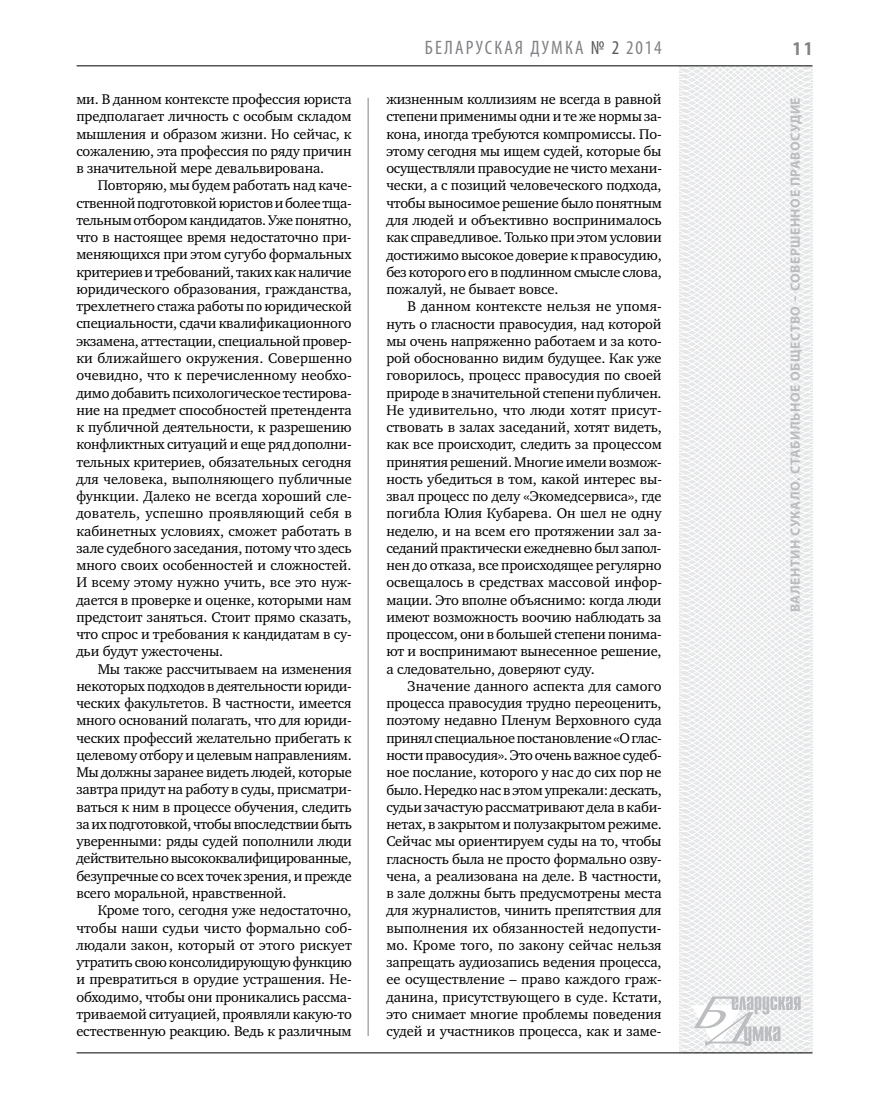
<style>
.page{position:relative;width:872px;height:1106px;background:#fff}
.page>*{position:absolute;margin:0;border:0;box-sizing:border-box;transform-origin:0 0}
.t1{font:condensed 19.5px "Myriad Pro";letter-spacing:.11em;color:#808285}
.t2{font:700 condensed 19.5px "Myriad Pro";color:#808285}
.t3{font:14.4px/17.2px "Charter C";letter-spacing:-.01em;color:#000;text-align:justify}
.t4{font:700 13.5px "Myriad Pro";letter-spacing:.04em;color:#bcbdc0}
.s1{color:#58595b}
</style>
<div class="page">
<hr style="left:368px;top:98px;width:1px;height:938px;background:#808285">
<svg style="left:621px;top:65px;width:192px;height:989px"></svg>
<svg style="left:691px;top:996px;width:109px;height:53px"></svg>
<hr style="left:77px;top:65px;width:735px;height:1px;background:#000">
<hr style="left:77px;top:1052px;width:735px;height:1px;background:#000">
<p class="t3" style="left:76px;top:91px;width:277px">ми. В данном контексте профессия юриста предполагает личность с особым складом мышления и образом жизни. Но сейчас, к сожалению, эта профессия по ряду причин в значительной мере девальвирована.</p>
<p class="t3" style="left:76px;top:177px;width:277px;text-indent:21px">Повторяю, мы будем работать над каче&shy;ственной подготовкой юристов и более тща&shy;тельным отбором кандидатов. Уже понятно, что в настоящее время недостаточно при&shy;меняющихся при этом сугубо формальных критериев и требований, таких как наличие юридического образования, гражданства, трехлетнего стажа работы по юридической специальности, сдачи квалификационного экзамена, аттестации, специальной провер&shy;ки ближайшего окружения. Совершенно очевидно, что к перечисленному необхо&shy;димо добавить психологическое тестирова&shy;ние на предмет способностей претендента к публичной деятельности, к разрешению конфликтных ситуаций и еще ряд дополни&shy;тельных критериев, обязательных сегодня для человека, выполняющего публичные функции. Далеко не всегда хороший сле&shy;дователь, успешно проявляющий себя в кабинетных условиях, сможет работать в зале судебного заседания, потому что здесь много своих особенностей и сложностей.<br>И всему этому нужно учить, все это нуж&shy;дается в проверке и оценке, которыми нам предстоит заняться. Стоит прямо сказать, что спрос и требования к кандидатам в су&shy;дьи будут ужесточены.</p>
<p class="t3" style="left:76px;top:660px;width:277px;text-indent:21px">Мы также рассчитываем на изменения некоторых подходов в деятельности юриди&shy;ческих факультетов. В частности, имеется много оснований полагать, что для юриди&shy;ческих профессий желательно прибегать к целевому отбору и целевым направлениям.<br>Мы должны заранее видеть людей, которые завтра придут на работу в суды, присматри&shy;ваться к ним в процессе обучения, следить за их подготовкой, чтобы впоследствии быть уверенными: ряды судей пополнили люди действительно высококвалифицированные, безупречные со всех точек зрения, и прежде всего моральной, нравственной.</p>
<p class="t3" style="left:76px;top:902px;width:277px;text-indent:21px">Кроме того, сегодня уже недостаточно, чтобы наши судьи чисто формально соб&shy;людали закон, который от этого рискует утратить свою консолидирующую функцию и превратиться в орудие устрашения. Не&shy;обходимо, чтобы они проникались рассма&shy;триваемой ситуацией, проявляли какую-то естественную реакцию. Ведь к различным</p>
<h1 class="t1" style="left:425px;top:36px;width:238px">БЕЛА РУСКАЯ ДУМКА <span class="s1">№ 2</span> 2014</h1>
<h1 class="t2" style="left:793px;top:37px;width:21px">11</h1>
<p class="t3" style="left:386px;top:91px;width:277px">жизненным коллизиям не всегда в равной степени применимы одни и те же нормы за&shy;кона, иногда требуются компромиссы. По&shy;этому сегодня мы ищем судей, которые бы осуществляли правосудие не чисто механи&shy;чески, а с позиций человеческого подхода, чтобы выносимое решение было понятным для людей и объективно воспринималось как справедливое. Только при этом условии достижимо высокое доверие к правосудию, без которого его в подлинном смысле слова, пожалуй, не бывает вовсе.</p>
<p class="t3" style="left:386px;top:298px;width:277px;text-indent:21px">В данном контексте нельзя не упомя&shy;нуть о гласности правосудия, над которой мы очень напряженно работаем и за кото&shy;рой обоснованно видим будущее. Как уже говорилось, процесс правосудия по своей природе в значительной степени публичен.<br>Не удивительно, что люди хотят присут&shy;ствовать в залах заседаний, хотят видеть, как все происходит, следить за процессом принятия решений. Многие имели возмож&shy;ность убедиться в том, какой интерес вы&shy;звал процесс по делу «Экомедсервиса», где погибла Юлия Кубарева. Он шел не одну неделю, и на всем его протяжении зал за&shy;седаний практически ежедневно был запол&shy;нен до отказа, все происходящее регулярно освещалось в средствах массовой инфор&shy;мации. Это вполне объяснимо: когда люди имеют возможность воочию наблюдать за процессом, они в большей степени понима&shy;ют и воспринимают вынесенное решение, а следовательно, доверяют суду.</p>
<p class="t3" style="left:386px;top:677px;width:277px;text-indent:21px">Значение данного аспекта для самого процесса правосудия трудно переоценить, поэтому недавно Пленум Верховного суда принял специальное постановление «О глас&shy;ности правосудия». Это очень важное судеб&shy;ное послание, которого у нас до сих пор не было. Нередко нас в этом упрекали: дескать, судьи зачастую рассматривают дела в каби&shy;нетах, в закрытом и полузакрытом режиме.<br>Сейчас мы ориентируем суды на то, чтобы гласность была не просто формально озву&shy;чена, а реализована на деле. В частности, в зале должны быть предусмотрены места для журналистов, чинить препятствия для выполнения их обязанностей недопусти&shy;мо. Кроме того, по закону сейчас нельзя запрещать аудиозапись ведения процесса, ее осуществление – право каждого граж&shy;данина, присутствующего в суде. Кстати, это снимает многие проблемы поведения судей и участников процесса, как и заме-</p>
<p class="t4" style="left:786px;top:612px;width:516px;rotate:-90deg">Валентин СУКАЛО. Стабильное общество – совершенное правосудие</p>
</div>
